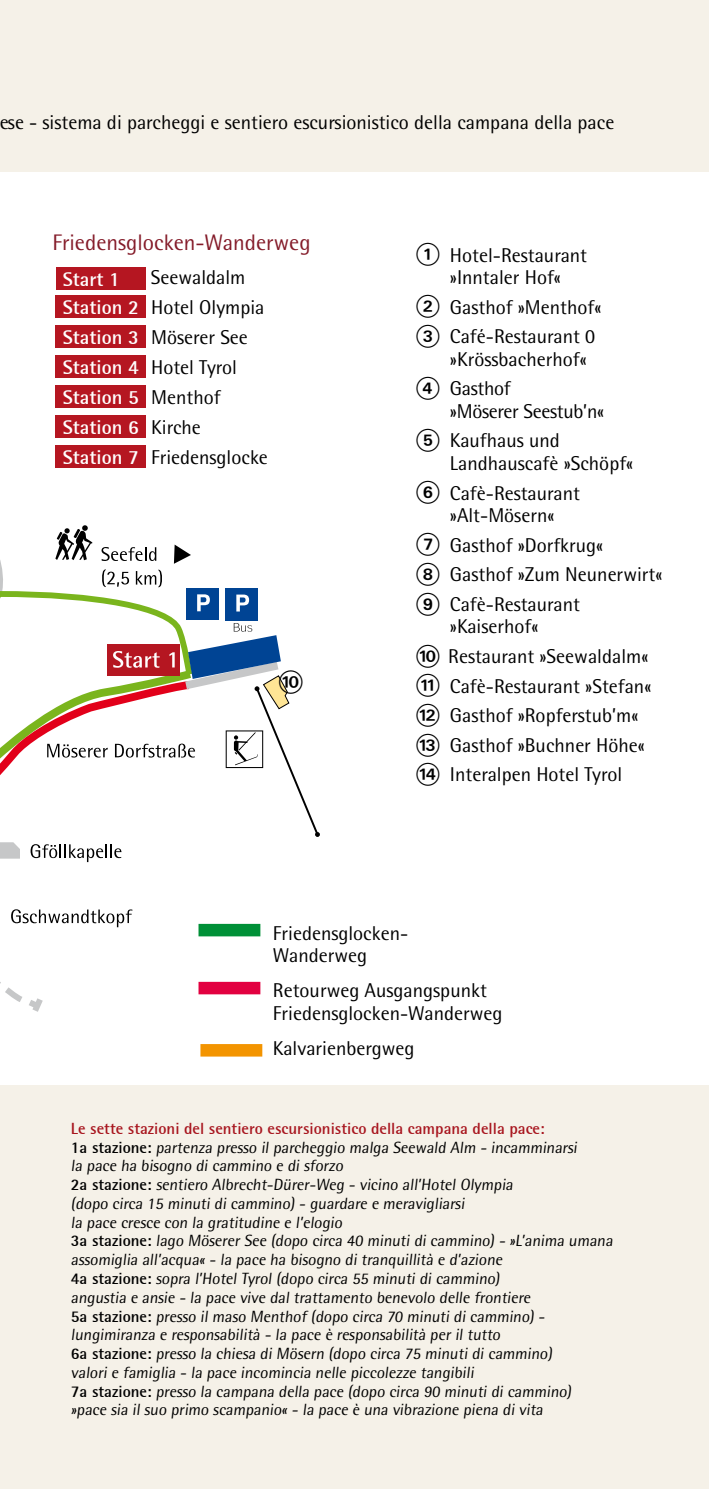
<style>
.page{position:relative;width:709px;height:1489px;background:#fff}
.page>*{position:absolute;margin:0;border:0;box-sizing:border-box;transform-origin:0 0}
.t1{font:30.5px "Numerics P01";color:#000}
.t2{font:22.5px "Rotis Semi Sans";color:#841b29}
.t3{font:20px/29.5px "Rotis Semi Sans";color:#000}
.t4{font:700 20px "Rotis Semi Sans";color:#fff}
.t5{font:16.25px/18.8px "Rotis Semi Sans";color:#000}
.s1{font-weight:700;color:#fff}
.s2{font-family:"Numerics P01";font-size:30px}
.s3{font-weight:700;color:#a8161f}
.s4{font-weight:700}
</style>
<div class="page">
<div style="left:0;top:0;width:709px;height:1488px;background:#f5f1e8"></div>
<div style="left:0;top:172px;width:709px;height:912px;background:#fff"></div>
<svg style="left:55px;top:289px;width:91px;height:179px"></svg>
<svg style="left:0;top:982px;width:43px;height:30px"></svg>
<svg style="left:11px;top:909px;width:121px;height:18px"></svg>
<svg style="left:0;top:525px;width:320px;height:338px"></svg>
<div style="left:56px;top:267px;width:90px;height:22px;background:#b51621"></div>
<div style="left:56px;top:295px;width:90px;height:22px;background:#b51621"></div>
<div style="left:56px;top:325px;width:90px;height:22px;background:#b51621"></div>
<div style="left:56px;top:355px;width:90px;height:22px;background:#b51621"></div>
<div style="left:56px;top:385px;width:90px;height:22px;background:#b51621"></div>
<div style="left:56px;top:415px;width:90px;height:22px;background:#b51621"></div>
<div style="left:56px;top:445px;width:90px;height:22px;background:#b51621"></div>
<div style="left:198px;top:923px;width:62px;height:13px;background:#009037"></div>
<div style="left:198px;top:981px;width:62px;height:13px;background:#e20040"></div>
<div style="left:200px;top:1044px;width:62px;height:12px;background:#f39400"></div>
<p class="t3" style="left:-1px;top:108px;width:617px">ese - sistema di parcheggi e sentiero escursionistico della campana della pace</p>
<h2 class="t2" style="left:52px;top:229px;width:260px">Friedensglocken-Wanderweg</h2>
<p class="t3" style="left:63px;top:262px;width:206px;text-indent:88px">Seewaldalm<br><span class="s1">Station 2</span> Hotel Olympia<br><span class="s1">Station 3</span> Möserer See<br><span class="s1">Station 4</span> Hotel Tyrol<br><span class="s1">Station 5</span> Menthof<br><span class="s1">Station 6</span> Kirche<br><span class="s1">Station 7</span> Friedensglocke</p>
<p class="t4" style="left:63px;top:267px;width:59px">Start 1</p>
<h1 class="t1" style="left:279px;top:670px;width:25px">)</h1>
<p class="t3" style="left:416px;top:243px;width:172px;line-height:22.5px;text-align:center"><span class="s2">!</span> Hotel-Restaurant »Inntaler Hof«</p>
<p class="t3" style="left:416px;top:292px;width:186px"><span class="s2">@</span> Gasthof »Menthof« <span class="s2">#</span> Café-Restaurant 0</p>
<p class="t3" style="left:416px;top:344px;width:172px;text-indent:33px">»Krössbacherhof« <span class="s2">$</span> Gasthof</p>
<p class="t3" style="left:416px;top:396px;width:189px;text-indent:33px">»Möserer Seestub’n« <span class="s2">%</span> Kaufhaus und</p>
<p class="t3" style="left:416px;top:448px;width:218px;text-indent:33px">Landhauscafè »Schöpf« <span class="s2">^</span> Cafè-Restaurant</p>
<p class="t3" style="left:416px;top:500px;width:247px;text-indent:33px">»Alt-Mösern«<br><span class="s2">&amp;</span> Gasthof »Dorfkrug«<br><span class="s2">*</span> Gasthof »Zum Neunerwirt« <span class="s2">(</span> Cafè-Restaurant</p>
<p class="t3" style="left:416px;top:611px;width:236px;text-indent:33px">»Kaiserhof«<br><span class="s2">)</span> Restaurant »Seewaldalm«<br><span class="s2">1</span> Cafè-Restaurant »Stefan«<br><span class="s2">2</span> Gasthof »Ropferstub’m«<br><span class="s2">3</span> Gasthof »Buchner Höhe«<br><span class="s2">4</span> Interalpen Hotel Tyrol</p>
<p class="t3" style="left:273px;top:921px;width:137px;line-height:22.5px">Friedensglocken-<br>Wanderweg</p>
<p class="t3" style="left:273px;top:978px;width:231px;line-height:22.5px">Retourweg Ausgangspunkt<br>Friedensglocken-Wanderweg</p>
<p class="t3" style="left:273px;top:1032px;width:143px">Kalvarienbergweg</p>
<p class="t5" style="left:71px;top:1118px;width:546px"><span class="s3">Le sette stazioni del sentiero escursionistico della campana della pace:<br></span><span class="s4">1a stazione:</span> partenza presso il parcheggio malga Seewald Alm - incamminarsi<br>la pace ha bisogno di cammino e di sforzo<br><span class="s4">2a stazione:</span> sentiero Albrecht-Dürer-Weg - vicino all’Hotel Olympia<br>(dopo circa 15 minuti di cammino) - guardare e meravigliarsi<br>la pace cresce con la gratitudine e l’elogio<br><span class="s4">3a stazione:</span> lago Möserer See (dopo circa 40 minuti di cammino) - »L’anima umana assomiglia all’acqua« - la pace ha bisogno di tranquillità e d’azione<br><span class="s4">4a stazione:</span> sopra l’Hotel Tyrol (dopo circa 55 minuti di cammino)<br>angustia e ansie - la pace vive dal trattamento benevolo delle frontiere<br><span class="s4">5a stazione:</span> presso il maso Menthof (dopo circa 70 minuti di cammino) - lungimiranza e responsabilità - la pace è responsabilità per il tutto<br><span class="s4">6a stazione:</span> presso la chiesa di Mösern (dopo circa 75 minuti di cammino)<br>valori e famiglia - la pace incomincia nelle piccolezze tangibili<br><span class="s4">7a stazione:</span> presso la campana della pace (dopo circa 90 minuti di cammino) »pace sia il suo primo scampanio« - la pace è una vibrazione piena di vita</p>
</div>
